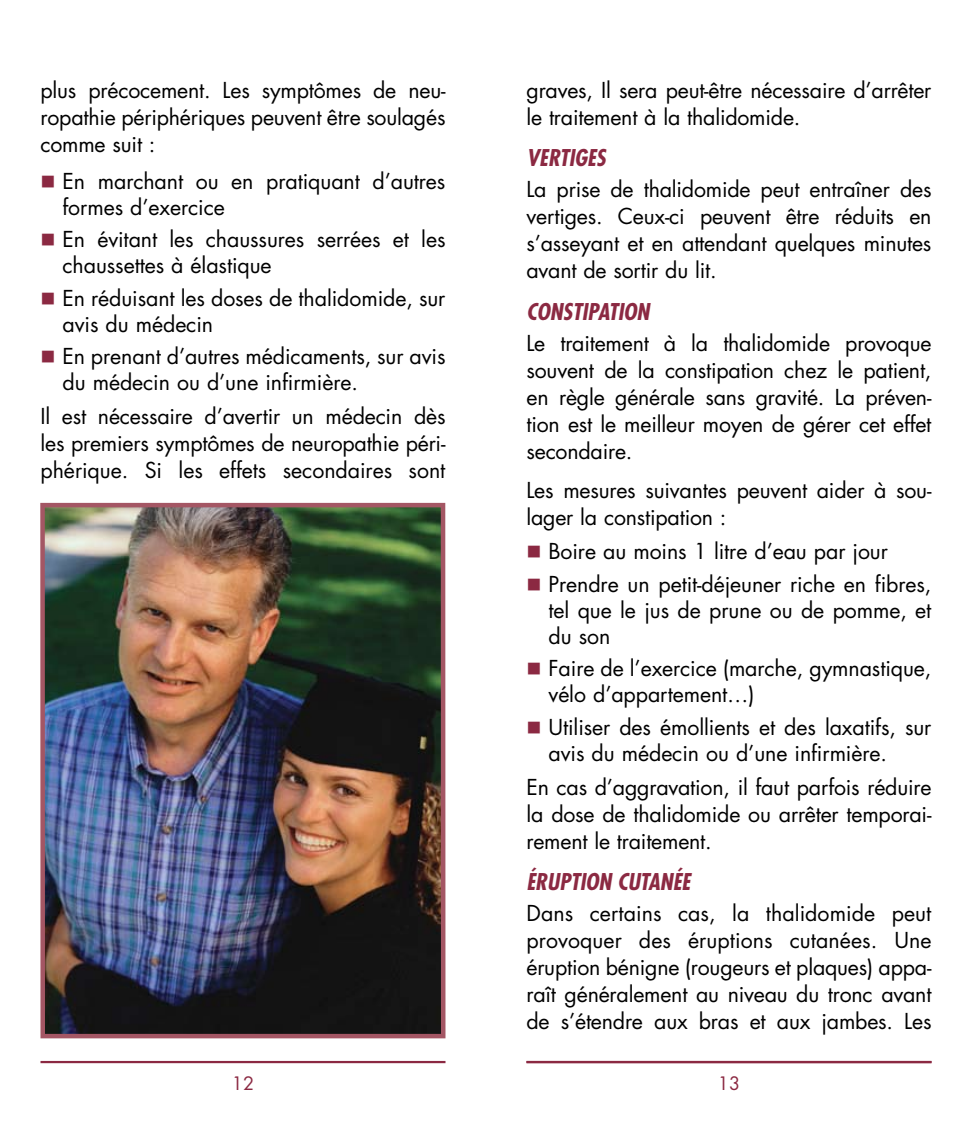
<style>
.page{position:relative;width:972px;height:1134px;background:#fff}
.page>*{position:absolute;margin:0;border:0;box-sizing:border-box;transform-origin:0 0}
.t1{font:italic 700 condensed 22.5px "Futura";color:#8b2942}
.t2{font:21.38px/27px "Futura";letter-spacing:-.005em;color:#000}
.t3{font:18px "Futura";color:#8b2942}
.s1{color:#8b2942}
</style>
<div class="page">
<hr style="left:40px;top:1061px;width:406px;height:2px;background:#8b2942">
<hr style="left:526px;top:1061px;width:406px;height:2px;background:#8b2942">
<img style="left:45px;top:508px;width:396px;height:525px">
<div style="left:40px;top:503px;width:406px;height:535px;border:4px solid #a45664"></div>
<p class="t2" style="left:40px;top:76px;width:407px;text-align:justify">plus précocement. Les symptômes de neu&shy;ropathie périphériques peuvent être soulagés comme suit :</p>
<p class="t2" style="left:63px;top:168px;width:384px;line-height:25.9px;text-indent:-22px"><span class="s1">■</span> En marchant ou en pratiquant d’autres formes d’exercice</p>
<p class="t2" style="left:63px;top:226px;width:385px;line-height:25.9px;text-indent:-22px"><span class="s1">■</span> En évitant les chaussures serrées et les chaussettes à élastique</p>
<p class="t2" style="left:63px;top:285px;width:384px;line-height:25.9px;text-indent:-22px"><span class="s1">■</span> En réduisant les doses de thalidomide, sur avis du médecin</p>
<p class="t2" style="left:63px;top:343px;width:384px;line-height:25.9px;text-indent:-22px"><span class="s1">■</span> En prenant d’autres médicaments, sur avis du médecin ou d’une infirmière.</p>
<p class="t2" style="left:40px;top:402px;width:407px;text-align:justify">Il est nécessaire d’avertir un médecin dès les premiers symptômes de neuropathie péri&shy;phérique. Si les effets secondaires sont</p>
<p class="t3" style="left:232px;top:1071px;width:24px">12</p>
<p class="t2" style="left:526px;top:76px;width:406px">graves, Il sera peut-être nécessaire d’arrêter le traitement à la thalidomide.</p>
<p class="t1" style="left:526px;top:144px;width:80px">VERTIGES</p>
<p class="t2" style="left:526px;top:176px;width:407px;text-align:justify">La prise de thalidomide peut entraîner des vertiges. Ceux-ci peuvent être réduits en s’asseyant et en attendant quelques minutes avant de sortir du lit.</p>
<p class="t1" style="left:526px;top:297px;width:124px">CONSTIPATION</p>
<p class="t2" style="left:526px;top:330px;width:407px;text-align:justify">Le traitement à la thalidomide provoque souvent de la constipation chez le patient, en règle générale sans gravité. La préven&shy;tion est le meilleur moyen de gérer cet effet secondaire.</p>
<p class="t2" style="left:526px;top:476px;width:407px">Les mesures suivantes peuvent aider à sou&shy;lager la constipation :</p>
<p class="t2" style="left:526px;top:538px;width:363px"><span class="s1">■</span> Boire au moins 1 litre d’eau par jour</p>
<p class="t2" style="left:549px;top:571px;width:384px;line-height:25.9px;text-align:justify;text-indent:-22px"><span class="s1">■</span> Prendre un petit-déjeuner riche en fibres, tel que le jus de prune ou de pomme, et du son</p>
<p class="t2" style="left:549px;top:655px;width:384px;line-height:25.9px;text-indent:-22px"><span class="s1">■</span> Faire de l’exercice (marche, gymnastique, vélo d’appartement…)</p>
<p class="t2" style="left:549px;top:714px;width:384px;line-height:25.9px;text-indent:-22px"><span class="s1">■</span> Utiliser des émollients et des laxatifs, sur avis du médecin ou d’une infirmière.</p>
<p class="t2" style="left:526px;top:773px;width:407px;text-align:justify">En cas d’aggravation, il faut parfois réduire la dose de thalidomide ou arrêter temporai&shy;rement le traitement.</p>
<p class="t1" style="left:526px;top:867px;width:165px">ÉRUPTION CUTANÉE</p>
<p class="t2" style="left:526px;top:900px;width:407px;text-align:justify">Dans certains cas, la thalidomide peut provoquer des éruptions cutanées. Une éruption bénigne (rougeurs et plaques) appa&shy;raît généralement au niveau du tronc avant de s’étendre aux bras et aux jambes. Les</p>
<p class="t3" style="left:718px;top:1071px;width:24px">13</p>
</div>
